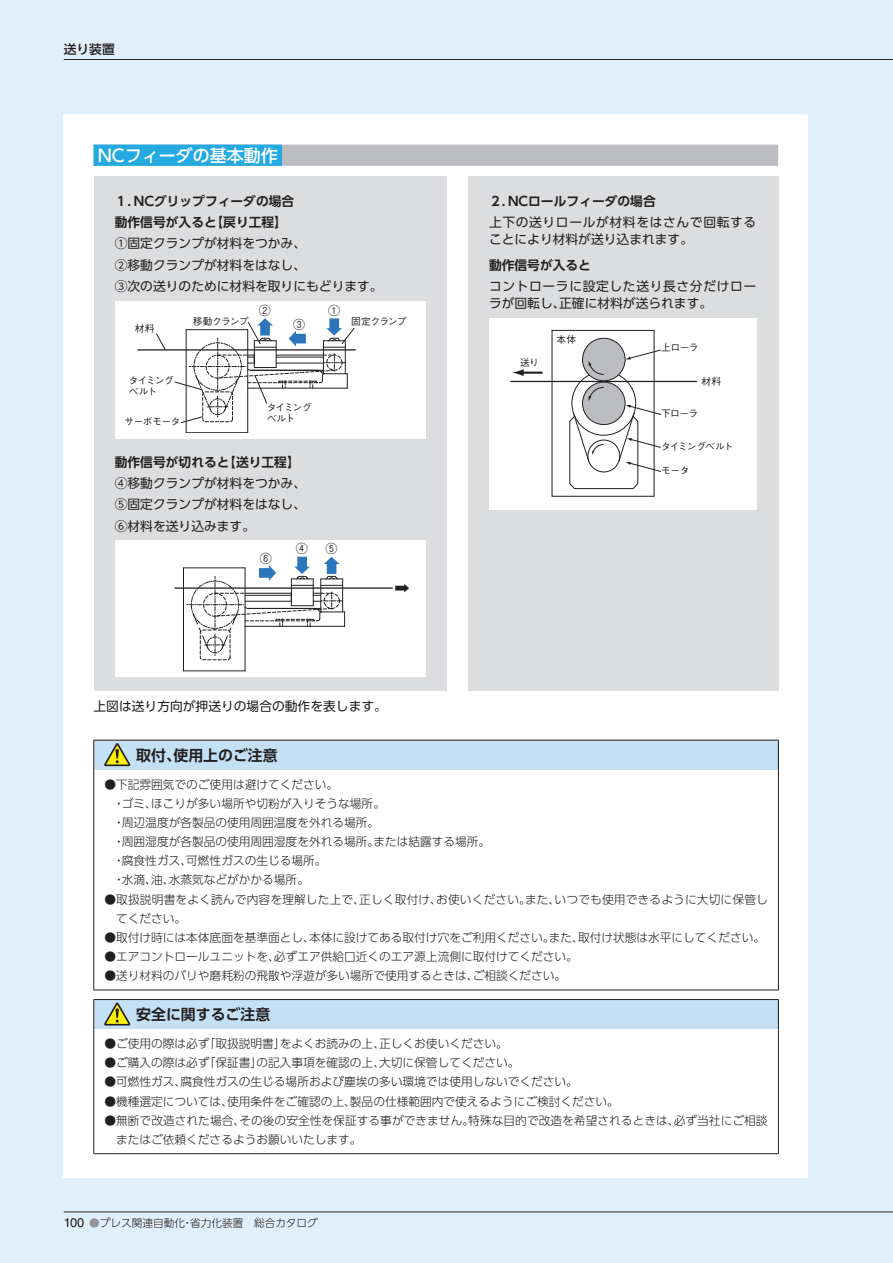
<style>
.page{position:relative;width:893px;height:1263px;background:#e0eff9}
.page>*{position:absolute;margin:0;border:0;box-sizing:border-box;transform-origin:0 0}
.t1{font:500 16.95px "UD Shin Go Pr 6";color:#fff}
.t2{font:700 14.85px "UD Shin Go Pr 6 De";color:#231f20}
.t3{font:12.75px/21.3px "UD Shin Go Pr 6";color:#231f20}
.t4{font:12.75px/17px "UD Shin Go Pr 6";letter-spacing:.05em;color:#231f20}
.t5{font:700 12.75px/21.3px "UD Shin Go Pr 6 De";color:#231f20}
.t6{font:500 12.75px "UD Shin Go Pr 6";color:#231f20}
.t7{font:500 12px "Gothic BBB Pro";color:#231f20}
.t8{font:300 11.7px/19.2px "UD Shin Go Pr 6";color:#231f20}
.t9{font:300 10.65px "UD Shin Go Pr 6";color:#231f20}
.t10{font:500 9.75px "Gothic BBB Pro";letter-spacing:-.06em;color:#231f20}
.t11{font:500 9.75px "Gothic BBB Pro";letter-spacing:-.095em;color:#231f20}
.t12{font:500 9.75px/11.7px "Gothic BBB Pro";letter-spacing:-.11em;color:#231f20}
.t13{font:500 9.75px/11.7px "Gothic BBB Pro";letter-spacing:-.105em;color:#231f20}
.s1{font-family:"Helvetica LT Std";font-weight:400;font-size:12.75px}
.s2{color:#939598}
</style>
<div class="page">
<div style="left:64px;top:115px;width:744px;height:1063px;background:#fff"></div>
<hr style="left:64px;top:59px;width:829px;height:1px;background:#231f20">
<div style="left:94px;top:145px;width:684px;height:21px;background:#bcbdc0"></div>
<div style="left:94px;top:145px;width:188px;height:21px;background:#24aae1"></div>
<div style="left:94px;top:740px;width:684px;height:30px;background:#c3e0f4"></div>
<hr style="left:94px;top:740px;width:685px;height:1px;background:#231f20">
<hr style="left:94px;top:740px;width:1px;height:30px;background:#231f20">
<hr style="left:778px;top:740px;width:1px;height:30px;background:#231f20">
<hr style="left:94px;top:770px;width:1px;height:220px;background:#231f20">
<hr style="left:778px;top:770px;width:1px;height:220px;background:#231f20">
<hr style="left:94px;top:990px;width:685px;height:1px;background:#231f20">
<svg style="left:104px;top:743px;width:26px;height:23px"></svg>
<div style="left:94px;top:999px;width:684px;height:30px;background:#c3e0f4"></div>
<hr style="left:94px;top:1029px;width:1px;height:124px;background:#231f20">
<hr style="left:778px;top:1029px;width:1px;height:124px;background:#231f20">
<hr style="left:94px;top:1153px;width:685px;height:1px;background:#231f20">
<svg style="left:94px;top:1000px;width:1px;height:29px"></svg>
<hr style="left:94px;top:999px;width:685px;height:1px;background:#231f20">
<svg style="left:778px;top:1000px;width:1px;height:29px"></svg>
<svg style="left:104px;top:1002px;width:26px;height:23px"></svg>
<div style="left:94px;top:176px;width:352px;height:515px;background:#dcdddf"></div>
<div style="left:468px;top:176px;width:311px;height:515px;background:#dcdddf"></div>
<div style="left:115px;top:540px;width:310px;height:137px;background:#fff"></div>
<svg style="left:395px;top:584px;width:14px;height:8px"></svg>
<hr style="left:183px;top:568px;width:1px;height:103px;background:#231f20">
<hr style="left:245px;top:568px;width:1px;height:103px;background:#231f20">
<hr style="left:183px;top:568px;width:62px;height:1px;background:#231f20">
<hr style="left:183px;top:671px;width:62px;height:1px;background:#231f20">
<svg style="left:187px;top:557px;width:158px;height:98px"></svg>
<hr style="left:245px;top:601px;width:46px;height:1px;background:#231f20">
<hr style="left:245px;top:595px;width:46px;height:1px;background:#231f20">
<hr style="left:245px;top:593px;width:46px;height:1px;background:#231f20">
<hr style="left:175px;top:587px;width:217px;height:2px;background:#231f20">
<div style="left:200px;top:630px;width:30px;height:30px;border:1px dashed #231f20;border-radius:3px"></div>
<div style="left:489px;top:318px;width:267px;height:191px;background:#fff"></div>
<svg style="left:583px;top:382px;width:42px;height:43px"></svg>
<div style="left:582px;top:382px;width:43px;height:43px;border:1px solid #231f20;border-radius:50%"></div>
<div style="left:583px;top:338px;width:42px;height:43px;background:#bcbdc0;border-radius:50%"></div>
<div style="left:582px;top:338px;width:43px;height:43px;border:1px solid #231f20;border-radius:50%"></div>
<svg style="left:588px;top:360px;width:16px;height:15px"></svg>
<hr style="left:510px;top:381px;width:187px;height:1px;background:#231f20">
<svg style="left:625px;top:349px;width:36px;height:11px"></svg>
<svg style="left:569px;top:387px;width:93px;height:102px"></svg>
<hr style="left:521px;top:372px;width:22px;height:2px;background:#231f20">
<svg style="left:512px;top:369px;width:12px;height:7px"></svg>
<div style="left:115px;top:301px;width:310px;height:137px;background:#fff"></div>
<svg style="left:156px;top:333px;width:10px;height:16px"></svg>
<hr style="left:186px;top:330px;width:1px;height:103px;background:#231f20">
<hr style="left:247px;top:330px;width:1px;height:103px;background:#231f20">
<hr style="left:186px;top:432px;width:62px;height:1px;background:#231f20">
<svg style="left:174px;top:318px;width:181px;height:105px"></svg>
<hr style="left:138px;top:349px;width:217px;height:2px;background:#231f20">
<div style="left:203px;top:392px;width:30px;height:30px;border:1px dashed #231f20;border-radius:3px"></div>
<hr style="left:64px;top:1212px;width:829px;height:1px;background:#231f20">
<p class="t6" style="left:64px;top:39px;width:53px">送り装置</p>
<h1 class="t1" style="left:98px;top:141px;width:181px">NCフィーダの基本動作</h1>
<p class="t5" style="left:115px;top:190px;width:181px">１．NCグリップフィーダの場合動作信号が入ると【戻り工程】</p>
<p class="t3" style="left:115px;top:232px;width:269px">①固定クランプが材料をつかみ、<br>②移動クランプが材料をはなし、<br>③次の送りのために材料を取りにもどります。</p>
<p class="t10" style="left:135px;top:321px;width:21px">材料</p>
<p class="t7" style="left:259px;top:301px;width:13px">②</p>
<p class="t7" style="left:328px;top:301px;width:13px">①</p>
<p class="t7" style="left:293px;top:315px;width:13px">③</p>
<p class="t10" style="left:193px;top:314px;width:57px">移動クランプ</p>
<p class="t10" style="left:351px;top:314px;width:57px">固定クランプ</p>
<p class="t12" style="left:129px;top:373px;width:47px">タイミングベルト</p>
<p class="t10" style="left:125px;top:413px;width:58px">サーボモータ</p>
<p class="t13" style="left:267px;top:400px;width:47px">タイミングベルト</p>
<p class="t5" style="left:115px;top:451px;width:186px">動作信号が切れると【送り工程】</p>
<p class="t3" style="left:115px;top:472px;width:193px;text-align:justify">④移動クランプが材料をつかみ、⑤固定クランプが材料をはなし、⑥材料を送り込みます。</p>
<p class="t7" style="left:260px;top:549px;width:13px">⑥</p>
<p class="t7" style="left:296px;top:539px;width:13px">④</p>
<p class="t7" style="left:325px;top:539px;width:13px">⑤</p>
<p class="t3" style="left:94px;top:695px;width:295px">上図は送り方向が押送りの場合の動作を表します。</p>
<p class="t5" style="left:489px;top:190px;width:168px">２．NCロールフィーダの場合</p>
<p class="t4" style="left:489px;top:213px;width:269px">上下の送りロールが材料をはさんで回転することにより材料が送り込まれます。</p>
<p class="t5" style="left:489px;top:254px;width:104px">動作信号が入ると</p>
<p class="t4" style="left:489px;top:277px;width:269px">コントローラに設定した送り長さ分だけローラが回転し、正確に材料が送られます。</p>
<p class="t10" style="left:520px;top:355px;width:20px">送り</p>
<p class="t10" style="left:557px;top:331px;width:21px">本体</p>
<p class="t10" style="left:661px;top:339px;width:39px">上ローラ</p>
<p class="t10" style="left:702px;top:373px;width:21px">材料</p>
<p class="t10" style="left:661px;top:406px;width:39px">下ローラ</p>
<p class="t11" style="left:661px;top:439px;width:74px">タイミングベルト</p>
<p class="t10" style="left:661px;top:462px;width:30px">モータ</p>
<p class="t2" style="left:136px;top:743px;width:143px">取付、使用上のご注意</p>
<p class="t8" style="left:104px;top:774px;width:387px">●下記雰囲気でのご使用は避けてください。<br>　・ゴミ、ほこりが多い場所や切粉が入りそうな場所。<br>　・周辺温度が各製品の使用周囲温度を外れる場所。<br>　・周囲湿度が各製品の使用周囲湿度を外れる場所。または結露する場所。　・腐食性ガス、可燃性ガスの生じる場所。<br>　・水滴、油、水蒸気などがかかる場所。</p>
<p class="t8" style="left:116px;top:889px;width:653px;text-indent:-12px">●取扱説明書をよく読んで内容を理解した上で、正しく取付け、お使いください。また、いつでも使用できるように大切に保管してください。</p>
<p class="t8" style="left:104px;top:927px;width:662px">●取付け時には本体底面を基準面とし、本体に設けてある取付け穴をご利用ください。また、取付け状態は水平にしてください。</p>
<p class="t8" style="left:104px;top:946px;width:475px">●エアコントロールユニットを、必ずエア供給口近くのエア源上流側に取付けてください。</p>
<p class="t8" style="left:104px;top:965px;width:463px">●送り材料のバリや磨耗粉の飛散や浮遊が多い場所で使用するときは、ご相談ください。</p>
<p class="t2" style="left:136px;top:1002px;width:135px">安全に関するご注意</p>
<p class="t8" style="left:104px;top:1034px;width:405px">●ご使用の際は必ず「取扱説明書」をよくお読みの上、正しくお使いください。</p>
<p class="t8" style="left:104px;top:1053px;width:417px">●ご購入の際は必ず「保証書」の記入事項を確認の上、大切に保管してください。</p>
<p class="t8" style="left:104px;top:1072px;width:475px">●可燃性ガス、腐食性ガスの生じる場所および塵埃の多い環境では使用しないでください。</p>
<p class="t8" style="left:104px;top:1091px;width:516px">●機種選定については、使用条件をご確認の上、製品の仕様範囲内で使えるようにご検討ください。</p>
<p class="t8" style="left:116px;top:1110px;width:653px;text-indent:-12px">●無断で改造された場合、その後の安全性を保証する事ができません。特殊な目的で改造を希望されるときは、必ず当社にご相談またはご依頼くださるようお願いいたします。</p>
<p class="t9" style="left:64px;top:1214px;width:256px"><span class="s1">100</span> <span class="s2">●</span>プレス関連自動化・省力化装置　総合カタログ</p>
</div>
